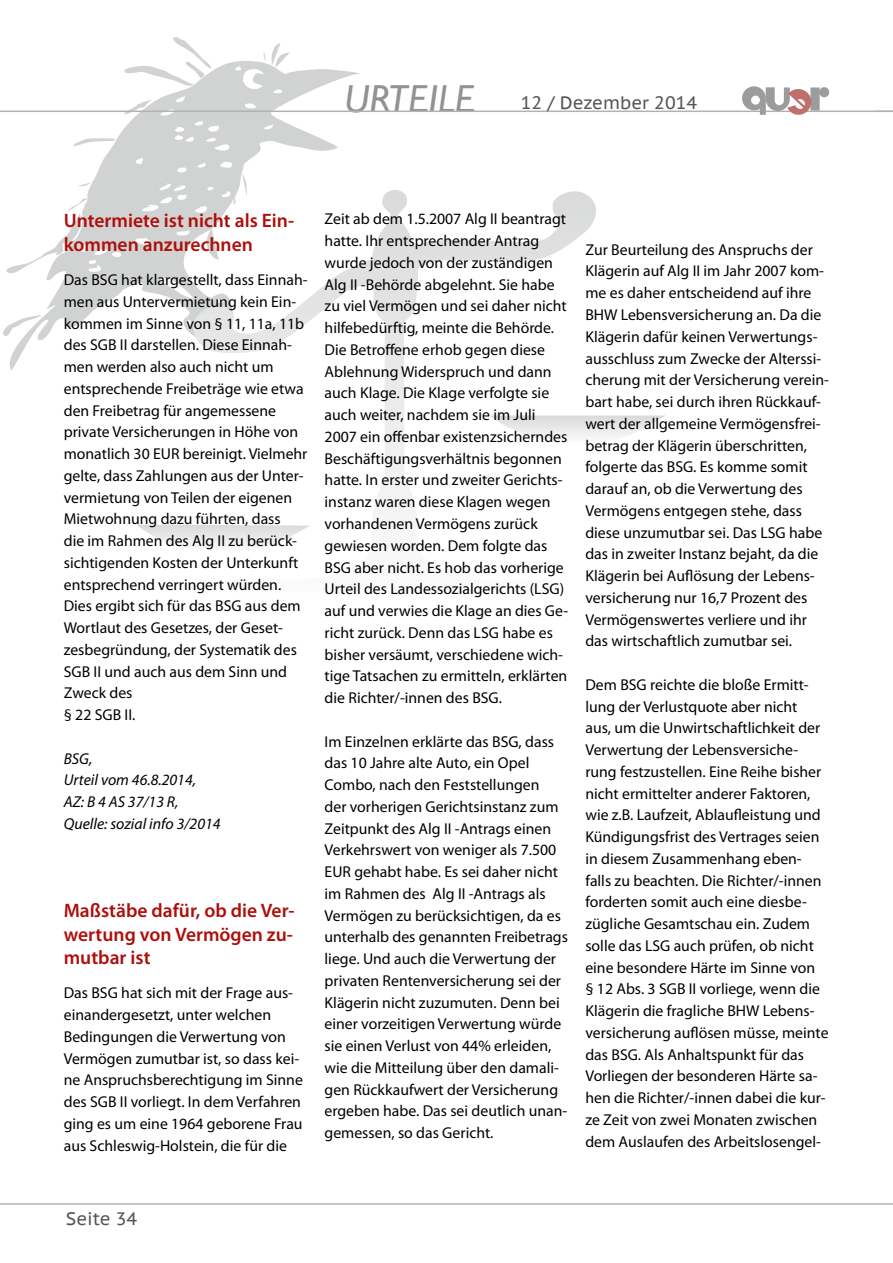
<style>
.page{position:relative;width:893px;height:1263px;background:#fff}
.page>*{position:absolute;margin:0;border:0;box-sizing:border-box;transform-origin:0 0}
.t1{font:italic 39px "Gill Sans";letter-spacing:.01em;color:#919291}
.t2{font:600 19.5px/23.4px "Myriad Pro";color:#ae0f0b}
.t3{font:18px "PT Sans Caption";color:#565655}
.t4{font:15.75px/21.8px "Myriad Pro";color:#000}
.t5{font:italic 15.75px/21.8px "Myriad Pro";color:#000}
</style>
<div class="page">
<svg style="left:0;top:37px;width:366px;height:334px"></svg>
<svg style="left:193px;top:190px;width:403px;height:325px"></svg>
<svg style="left:137px;top:524px;width:173px;height:22px"></svg>
<svg style="left:490px;top:415px;width:175px;height:27px"></svg>
<hr style="left:0;top:1203px;width:893px;height:2px;background:#b1b2b3">
<hr style="left:0;top:111px;width:893px;height:1px;background:#b1b2b3">
<svg style="left:742px;top:86px;width:87px;height:29px"></svg>
<h1 class="t1" style="left:344px;top:76px;width:130px">URTEILE</h1>
<p class="t3" style="left:521px;top:91px;width:178px">12 / Dezember 2014</p>
<p class="t2" style="left:64px;top:208px;width:232px">Untermiete ist nicht als Ein&shy;kommen anzurechnen</p>
<p class="t4" style="left:64px;top:269px;width:245px">Das BSG hat klargestellt, dass Einnah&shy;men aus Untervermietung kein Ein&shy;kommen im Sinne von § 11, 11a, 11b des SGB II darstellen. Diese Einnah&shy;men werden also auch nicht um entsprechende Freibeträge wie etwa den Freibetrag für angemessene private Versicherungen in Höhe von monatlich 30 EUR bereinigt. Vielmehr gelte, dass Zahlungen aus der Unter&shy;vermietung von Teilen der eigenen<br>Mietwohnung dazu führten, dass<br>die im Rahmen des Alg II zu berück&shy;sichtigenden Kosten der Unterkunft entsprechend verringert würden.<br>Dies ergibt sich für das BSG aus dem<br>Wortlaut des Gesetzes, der Geset&shy;zesbegründung, der Systematik des<br>SGB II und auch aus dem Sinn und<br>Zweck des<br>§ 22 SGB II.</p>
<p class="t5" style="left:64px;top:747px;width:158px">BSG,<br>Urteil vom 46.8.2014,<br>AZ: B 4 AS 37/13 R,<br>Quelle: sozial info 3/2014</p>
<p class="t2" style="left:64px;top:898px;width:232px;text-align:justify">Maßstäbe dafür, ob die Ver&shy;wertung von Vermögen zu&shy;mutbar ist</p>
<p class="t4" style="left:64px;top:982px;width:241px">Das BSG hat sich mit der Frage aus&shy;einandergesetzt, unter welchen Bedingungen die Verwertung von Vermögen zumutbar ist, so dass kei&shy;ne Anspruchsberechtigung im Sinne des SGB II vorliegt. In dem Verfahren ging es um eine 1964 geborene Frau aus Schleswig-Holstein, die für die</p>
<p class="t4" style="left:325px;top:208px;width:245px">Zeit ab dem 1.5.2007 Alg II beantragt hatte. Ihr entsprechender Antrag wurde jedoch von der zuständigen Alg II -Behörde abgelehnt. Sie habe zu viel Vermögen und sei daher nicht hilfebedürftig, meinte die Behörde.<br>Die Betroffene erhob gegen diese Ablehnung Widerspruch und dann auch Klage. Die Klage verfolgte sie auch weiter, nachdem sie im Juli 2007 ein offenbar existenzsicherndes Beschäftigungsverhältnis begonnen hatte. In erster und zweiter Gerichts&shy;instanz waren diese Klagen wegen vorhandenen Vermögens zurück gewiesen worden. Dem folgte das BSG aber nicht. Es hob das vorherige Urteil des Landessozialgerichts (LSG) auf und verwies die Klage an dies Ge&shy;richt zurück. Denn das LSG habe es bisher versäumt, verschiedene wich&shy;tige Tatsachen zu ermitteln, erklärten die Richter/-innen des BSG.</p>
<p class="t4" style="left:325px;top:730px;width:245px">Im Einzelnen erklärte das BSG, dass das 10 Jahre alte Auto, ein Opel Combo, nach den Feststellungen<br>der vorherigen Gerichtsinstanz zum Zeitpunkt des Alg II -Antrags einen Verkehrswert von weniger als 7.500<br>EUR gehabt habe. Es sei daher nicht im Rahmen des Alg II -Antrags als Vermögen zu berücksichtigen, da es unterhalb des genannten Freibetrags liege. Und auch die Verwertung der privaten Rentenversicherung sei der Klägerin nicht zuzumuten. Denn bei einer vorzeitigen Verwertung würde sie einen Verlust von 44% erleiden, wie die Mitteilung über den damali&shy;gen Rückkaufwert der Versicherung ergeben habe. Das sei deutlich unan&shy;gemessen, so das Gericht.</p>
<p class="t4" style="left:585px;top:238px;width:245px">Zur Beurteilung des Anspruchs der Klägerin auf Alg II im Jahr 2007 kom&shy;me es daher entscheidend auf ihre BHW Lebensversicherung an. Da die Klägerin dafür keinen Verwertungs&shy;ausschluss zum Zwecke der Alterssi&shy;cherung mit der Versicherung verein&shy;bart habe, sei durch ihren Rückkauf&shy;wert der allgemeine Vermögensfrei&shy;betrag der Klägerin überschritten, folgerte das BSG. Es komme somit darauf an, ob die Verwertung des Vermögens entgegen stehe, dass diese unzumutbar sei. Das LSG habe das in zweiter Instanz bejaht, da die Klägerin bei Auflösung der Lebens&shy;versicherung nur 16,7 Prozent des Vermögenswertes verliere und ihr das wirtschaftlich zumutbar sei.</p>
<p class="t4" style="left:585px;top:673px;width:245px">Dem BSG reichte die bloße Ermitt&shy;lung der Verlustquote aber nicht<br>aus, um die Unwirtschaftlichkeit der Verwertung der Lebensversiche&shy;rung festzustellen. Eine Reihe bisher nicht ermittelter anderer Faktoren, wie z.B. Laufzeit, Ablaufleistung und Kündigungsfrist des Vertrages seien in diesem Zusammenhang eben&shy;falls zu beachten. Die Richter/-innen forderten somit auch eine diesbe&shy;zügliche Gesamtschau ein. Zudem solle das LSG auch prüfen, ob nicht eine besondere Härte im Sinne von<br>§ 12 Abs. 3 SGB II vorliege, wenn die Klägerin die fragliche BHW Lebens&shy;versicherung auflösen müsse, meinte das BSG. Als Anhaltspunkt für das Vorliegen der besonderen Härte sa&shy;hen die Richter/-innen dabei die kur&shy;ze Zeit von zwei Monaten zwischen dem Auslaufen des Arbeitslosengel-</p>
<p class="t3" style="left:66px;top:1207px;width:73px">Seite 34</p>
</div>
